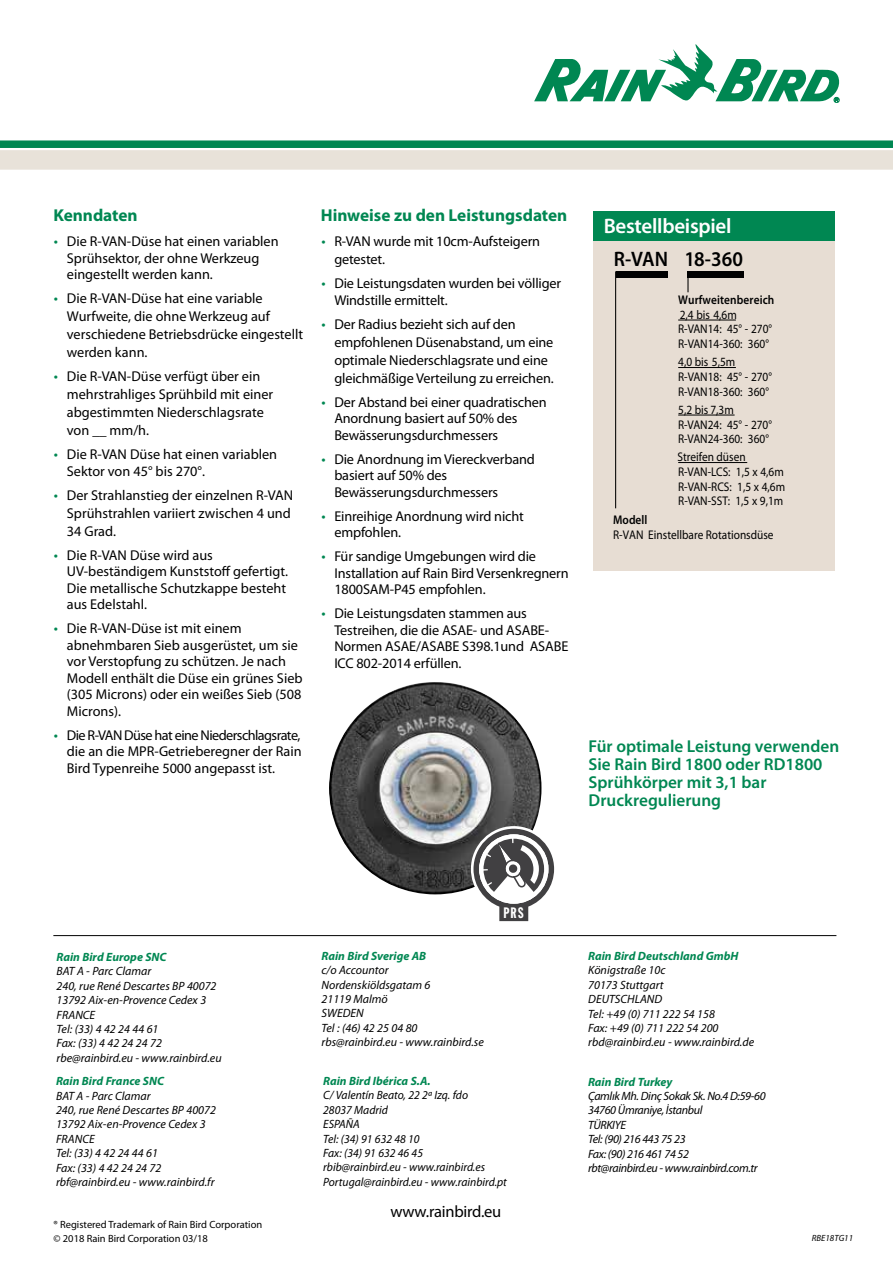
<style>
.page{position:relative;width:893px;height:1263px;background:#fff}
.page>*{position:absolute;margin:0;border:0;box-sizing:border-box;transform-origin:0 0}
.t1{font:600 21px "Myriad Pro";letter-spacing:-.015em;color:#fff}
.t2{font:600 21px "Myriad Pro";letter-spacing:.005em;color:#000;scale:.94 1}
.t3{font:600 17.25px/18px "Myriad Pro";color:#008752}
.t4{font:700 17.25px "Myriad Pro";color:#008752}
.t5{font:16.5px "Myriad Pro";letter-spacing:-.015em;color:#000}
.t6{font:14.85px "Franklin Gothic Extra Cond";color:#fff}
.t7{font:14.25px/16.5px "Myriad Pro";letter-spacing:-.005em;color:#000}
.t8{font:12.6px/14.7px "Myriad Pro";color:#000;scale:.9 1}
.t9{font:600 12.6px "Myriad Pro";letter-spacing:.01em;color:#000;scale:.9 1}
.t10{font:italic 12px/14.4px "Myriad Pro";color:#000}
.t11{font:italic 12px/14.4px "Myriad Pro";letter-spacing:-.03em;color:#000}
.t12{font:italic 700 12px "Myriad Pro";color:#008752}
.t13{font:10.5px/13.5px "Myriad Pro";color:#000}
.t14{font:italic 9px "Myriad Pro";color:#000}
.s1{font-size:15px;color:#008752}
</style>
<div class="page">
<hr style="left:53px;top:935px;width:783px;height:1px;background:#000">
<div style="left:0;top:150px;width:893px;height:20px;background:#e8e2d9"></div>
<div style="left:0;top:140px;width:893px;height:8px;background:#008752"></div>
<svg style="left:534px;top:44px;width:305px;height:59px"></svg>
<img style="left:329px;top:682px;width:213px;height:212px;border-radius:106px">
<svg style="left:471px;top:826px;width:84px;height:96px"></svg>
<div style="left:593px;top:211px;width:242px;height:31px;background:#008752"></div>
<div style="left:593px;top:241px;width:242px;height:330px;background:#e7ddd3"></div>
<div style="left:616px;top:271px;width:51px;height:7px;background:#000"></div>
<div style="left:687px;top:271px;width:57px;height:7px;background:#000"></div>
<svg style="left:687px;top:278px;width:1px;height:14px"></svg>
<hr style="left:678px;top:320px;width:58px;height:1px;background:#000">
<hr style="left:678px;top:367px;width:58px;height:1px;background:#000">
<hr style="left:678px;top:415px;width:57px;height:1px;background:#000">
<hr style="left:678px;top:462px;width:69px;height:1px;background:#000">
<hr style="left:615px;top:271px;width:1px;height:237px;background:#000">
<p class="t4" style="left:53px;top:204px;width:86px">Kenndaten</p>
<p class="t7" style="left:67px;top:233px;width:213px;text-indent:-13px"><span class="s1">•</span> Die R-VAN-Düse hat einen variablen<br>Sprühsektor, der ohne Werkzeug eingestellt werden kann.</p>
<p class="t7" style="left:67px;top:289px;width:238px;line-height:18px;text-indent:-13px"><span class="s1">•</span> Die R-VAN-Düse hat eine variable<br>Wurfweite, die ohne Werkzeug auf verschiedene Betriebsdrücke eingestellt werden kann.</p>
<p class="t7" style="left:67px;top:367px;width:208px;line-height:18px;text-indent:-13px"><span class="s1">•</span> Die R-VAN-Düse verfügt über ein mehrstrahliges Sprühbild mit einer abgestimmten Niederschlagsrate von __ mm/h.</p>
<p class="t7" style="left:67px;top:446px;width:212px;text-indent:-13px"><span class="s1">•</span> Die R-VAN Düse hat einen variablen<br>Sektor von 45° bis 270°.</p>
<p class="t7" style="left:67px;top:486px;width:228px;line-height:18px;text-indent:-13px"><span class="s1">•</span> Der Strahlanstieg der einzelnen R-VAN<br>Sprühstrahlen variiert zwischen 4 und<br>34 Grad.</p>
<p class="t7" style="left:67px;top:546px;width:223px;text-indent:-13px"><span class="s1">•</span> Die R-VAN Düse wird aus<br>UV-beständigem Kunststoff gefertigt.<br>Die metallische Schutzkappe besteht aus Edelstahl.</p>
<p class="t7" style="left:67px;top:620px;width:237px;text-indent:-13px"><span class="s1">•</span> Die R-VAN-Düse ist mit einem abnehmbaren Sieb ausgerüstet, um sie vor Verstopfung zu schützen. Je nach<br>Modell enthält die Düse ein grünes Sieb (305 Microns) oder ein weißes Sieb (508<br>Microns).</p>
<p class="t7" style="left:67px;top:726px;width:236px;text-align:justify;text-indent:-13px"><span class="s1">•</span> Die R-VAN Düse hat eine Niederschlagsrate, die an die MPR-Getrieberegner der Rain Bird Typenreihe 5000 angepasst ist.</p>
<p class="t4" style="left:321px;top:204px;width:248px">Hinweise zu den Leistungsdaten</p>
<p class="t7" style="left:334px;top:232px;width:207px;line-height:18px;text-indent:-13px"><span class="s1">•</span> R-VAN wurde mit 10cm-Aufsteigern getestet.</p>
<p class="t7" style="left:334px;top:275px;width:228px;text-indent:-13px"><span class="s1">•</span> Die Leistungsdaten wurden bei völliger<br>Windstille ermittelt.</p>
<p class="t7" style="left:334px;top:315px;width:221px;line-height:18px;text-indent:-13px"><span class="s1">•</span> Der Radius bezieht sich auf den empfohlenen Düsenabstand, um eine optimale Niederschlagsrate und eine gleichmäßige Verteilung zu erreichen.</p>
<p class="t7" style="left:334px;top:393px;width:214px;text-indent:-13px"><span class="s1">•</span> Der Abstand bei einer quadratischen<br>Anordnung basiert auf 50% des<br>Bewässerungsdurchmessers</p>
<p class="t7" style="left:334px;top:450px;width:202px;text-indent:-13px"><span class="s1">•</span> Die Anordnung im Viereckverband basiert auf 50% des<br>Bewässerungsdurchmessers</p>
<p class="t7" style="left:334px;top:507px;width:191px;text-indent:-13px"><span class="s1">•</span> Einreihige Anordnung wird nicht empfohlen.</p>
<p class="t7" style="left:334px;top:548px;width:236px;text-indent:-13px"><span class="s1">•</span> Für sandige Umgebungen wird die<br>Installation auf Rain Bird Versenkregnern<br>1800SAM-P45 empfohlen.</p>
<p class="t7" style="left:334px;top:605px;width:236px;text-indent:-13px"><span class="s1">•</span> Die Leistungsdaten stammen aus<br>Testreihen, die die ASAE- und ASABE-<br>Normen ASAE/ASABE S398.1und ASABE<br>ICC 802-2014 erfüllen.</p>
<h1 class="t1" style="left:604px;top:213px;width:129px">Bestellbeispiel</h1>
<h1 class="t2" style="left:614px;top:246px;width:139px">R-VAN 18-360</h1>
<p class="t9" style="left:678px;top:292px;width:108px">Wurfweitenbereich</p>
<p class="t8" style="left:678px;top:307px;width:106px">2,4 bis 4,6m<br>R-VAN14: 45° - 270°<br>R-VAN14-360: 360°</p>
<p class="t8" style="left:678px;top:354px;width:106px">4,0 bis 5,5m<br>R-VAN18: 45° - 270°<br>R-VAN18-360: 360°</p>
<p class="t8" style="left:678px;top:402px;width:106px">5,2 bis 7,3m<br>R-VAN24: 45° - 270°<br>R-VAN24-360: 360°</p>
<p class="t8" style="left:677px;top:449px;width:121px">Streifen düsen<br>R-VAN-LCS: 1,5 x 4,6m<br>R-VAN-RCS: 1,5 x 4,6m<br>R-VAN-SST: 1,5 x 9,1m</p>
<p class="t9" style="left:613px;top:512px;width:39px">Modell</p>
<p class="t8" style="left:613px;top:527px;width:180px">R-VAN Einstellbare Rotationsdüse</p>
<p class="t3" style="left:589px;top:736px;width:252px">Für optimale Leistung verwenden<br>Sie Rain Bird 1800 oder RD1800<br>Sprühkörper mit 3,1 bar<br>Druckregulierung</p>
<p class="t12" style="left:57px;top:949px;width:111px">Rain Bird Europe SNC</p>
<p class="t10" style="left:57px;top:964px;width:167px">BAT A - Parc Clamar<br>240, rue René Descartes BP 40072<br>13792 Aix-en-Provence Cedex 3<br>FRANCE<br>Tel: (33) 4 42 24 44 61<br>Fax: (33) 4 42 24 24 72 rbe@rainbird.eu - www.rainbird.eu</p>
<p class="t12" style="left:56px;top:1073px;width:110px">Rain Bird France SNC</p>
<p class="t10" style="left:56px;top:1088px;width:161px">BAT A - Parc Clamar<br>240, rue René Descartes BP 40072<br>13792 Aix-en-Provence Cedex 3<br>FRANCE<br>Tel: (33) 4 42 24 44 61<br>Fax: (33) 4 42 24 24 72 rbf@rainbird.eu - www.rainbird.fr</p>
<p class="t13" style="left:54px;top:1218px;width:210px">® Registered Trademark of Rain Bird Corporation © 2018 Rain Bird Corporation 03/18</p>
<p class="t12" style="left:322px;top:948px;width:106px">Rain Bird Sverige AB</p>
<p class="t10" style="left:322px;top:963px;width:164px">c/o Accountor<br>Nordenskiöldsgatam 6<br>21119 Malmö<br>SWEDEN<br>Tel : (46) 42 25 04 80 rbs@rainbird.eu - www.rainbird.se</p>
<p class="t6" style="left:504px;top:905px;width:21px">PRS</p>
<p class="t12" style="left:323px;top:1073px;width:109px">Rain Bird Ibérica S.A.</p>
<p class="t10" style="left:323px;top:1088px;width:185px">C/ Valentín Beato, 22 2ª Izq. fdo<br>28037 Madrid<br>ESPAÑA<br>Tel: (34) 91 632 48 10<br>Fax: (34) 91 632 46 45<br>rbib@rainbird.eu - www.rainbird.es<br>Portugal@rainbird.eu - www.rainbird.pt</p>
<p class="t5" style="left:390px;top:1201px;width:112px">www.rainbird.eu</p>
<p class="t12" style="left:588px;top:948px;width:152px">Rain Bird Deutschland GmbH</p>
<p class="t10" style="left:588px;top:963px;width:167px">Königstraße 10c<br>70173 Stuttgart<br>DEUTSCHLAND<br>Tel: +49 (0) 711 222 54 158<br>Fax: +49 (0) 711 222 54 200 rbd@rainbird.eu - www.rainbird.de</p>
<p class="t12" style="left:588px;top:1074px;width:86px">Rain Bird Turkey</p>
<p class="t11" style="left:588px;top:1088px;width:179px">Çamlık Mh. Dinç Sokak Sk. No.4 D:59-60<br>34760 Ümraniye, İstanbul<br>TÜRKIYE<br>Tel: (90) 216 443 75 23<br>Fax: (90) 216 461 74 52<br>rbt@rainbird.eu - www.rainbird.com.tr</p>
<p class="t14" style="left:812px;top:1233px;width:43px">RBE18TG11</p>
</div>
